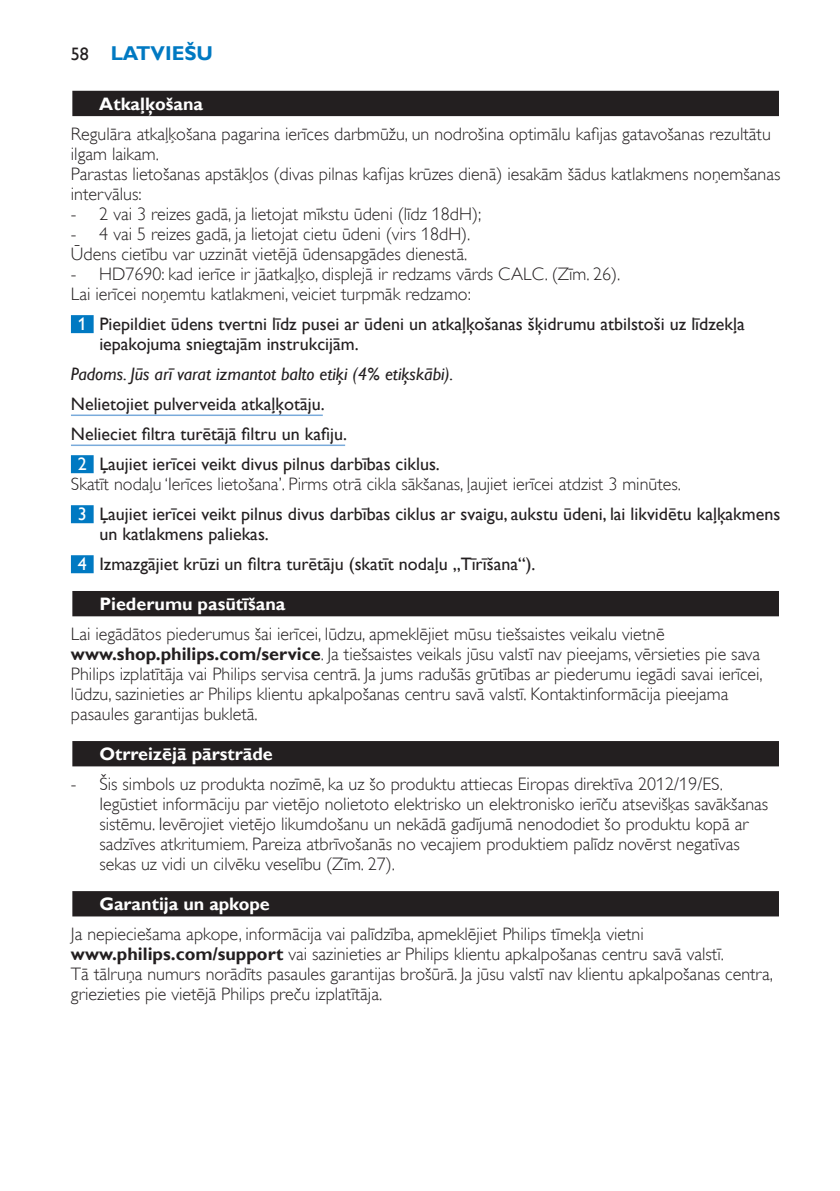
<style>
.page{position:relative;width:840px;height:1191px;background:#fff}
.page>*{position:absolute;margin:0;border:0;box-sizing:border-box;transform-origin:0 0}
.t1{font:700 20px "Gill Sans Alt One WGL";color:#0079c2}
.t2{font:18px/20px "Gill Sans Alt One WGL Light";color:#231f20}
.t3{font:18px/20px "Gill Sans Alt One WGL";color:#231f20}
.t4{font:700 18px "Gill Sans Alt One WGL";color:#fff}
.t5{font:italic 18px "Gill Sans Alt One WGL";color:#231f20}
.s1{font-weight:400;font-size:18px;color:#231f20}
.s2{color:#fff}
.s3{font-family:"Gill Sans Alt One WGL";font-weight:700}
</style>
<div class="page">
<div style="left:71px;top:90px;width:709px;height:28px;background:#e4e3e3"></div>
<div style="left:72px;top:91px;width:706px;height:25px;background:#231f20"></div>
<div style="left:71px;top:315px;width:23px;height:18px;background:#0079c2"></div>
<hr style="left:71px;top:414px;width:251px;height:2px;background:#7aabdb">
<hr style="left:71px;top:444px;width:274px;height:2px;background:#7aabdb">
<div style="left:71px;top:455px;width:23px;height:18px;background:#0079c2"></div>
<div style="left:71px;top:505px;width:23px;height:18px;background:#0079c2"></div>
<div style="left:71px;top:555px;width:23px;height:18px;background:#0079c2"></div>
<div style="left:71px;top:590px;width:709px;height:28px;background:#b3b2b2"></div>
<div style="left:72px;top:591px;width:706px;height:25px;background:#231f20"></div>
<div style="left:71px;top:740px;width:709px;height:28px;background:#a5a3a4"></div>
<div style="left:72px;top:741px;width:706px;height:25px;background:#231f20"></div>
<div style="left:71px;top:890px;width:709px;height:28px;background:#969495"></div>
<div style="left:72px;top:891px;width:706px;height:25px;background:#231f20"></div>
<p class="t1" style="left:71px;top:40px;width:143px"><span class="s1">58</span> LATVIEŠU</p>
<p class="t4" style="left:99px;top:92px;width:105px">Atkaļķošana</p>
<p class="t2" style="left:71px;top:124px;width:710px">Regulāra atkaļķošana pagarina ierīces darbmūžu, un nodrošina optimālu kafijas gatavošanas rezultātu ilgam laikam.<br>Parastas lietošanas apstākļos (divas pilnas kafijas krūzes dienā) iesakām šādus katlakmens noņemšanas intervālus:</p>
<p class="t2" style="left:71px;top:204px;width:411px">- 2 vai 3 reizes gadā, ja lietojat mīkstu ūdeni (līdz 18dH);</p>
<p class="t2" style="left:71px;top:224px;width:401px">- 4 vai 5 reizes gadā, ja lietojat cietu ūdeni (virs 18dH).<br>Ūdens cietību var uzzināt vietējā ūdensapgādes dienestā.</p>
<p class="t2" style="left:71px;top:264px;width:550px">- HD7690: kad ierīce ir jāatkaļķo, displejā ir redzams vārds CALC. (Zīm. 26).<br>Lai ierīcei noņemtu katlakmeni, veiciet turpmāk redzamo:</p>
<p class="t3" style="left:99px;top:314px;width:646px;text-indent:-22px"><span class="s2">1</span> Piepildiet ūdens tvertni līdz pusei ar ūdeni un atkaļķošanas šķidrumu atbilstoši uz līdzekļa iepakojuma sniegtajām instrukcijām.</p>
<p class="t5" style="left:71px;top:361px;width:384px">Padoms. Jūs arī varat izmantot balto etiķi (4% etiķskābi).</p>
<p class="t3" style="left:71px;top:394px;width:255px">Nelietojiet pulverveida atkaļķotāju.</p>
<p class="t3" style="left:71px;top:424px;width:277px">Nelieciet filtra turētājā filtru un kafiju.</p>
<p class="t3" style="left:78px;top:454px;width:363px"><span class="s2">2</span> Ļaujiet ierīcei veikt divus pilnus darbības ciklus.</p>
<p class="t2" style="left:71px;top:474px;width:611px">Skatīt nodaļu ‘Ierīces lietošana’. Pirms otrā cikla sākšanas, ļaujiet ierīcei atdzist 3 minūtes.</p>
<p class="t3" style="left:99px;top:504px;width:682px;text-indent:-21px"><span class="s2">3</span> Ļaujiet ierīcei veikt pilnus divus darbības ciklus ar svaigu, aukstu ūdeni, lai likvidētu kaļķakmens un katlakmens paliekas.</p>
<p class="t3" style="left:78px;top:554px;width:459px"><span class="s2">4</span> Izmazgājiet krūzi un filtra turētāju (skatīt nodaļu „Tīrīšana“).</p>
<p class="t4" style="left:99px;top:592px;width:187px">Piederumu pasūtīšana</p>
<p class="t2" style="left:71px;top:624px;width:693px">Lai iegādātos piederumus šai ierīcei, lūdzu, apmeklējiet mūsu tiešsaistes veikalu vietnē <span class="s3">www.shop.philips.com/service</span>. Ja tiešsaistes veikals jūsu valstī nav pieejams, vērsieties pie sava Philips izplatītāja vai Philips servisa centrā. Ja jums radušās grūtības ar piederumu iegādi savai ierīcei, lūdzu, sazinieties ar Philips klientu apkalpošanas centru savā valstī. Kontaktinformācija pieejama pasaules garantijas bukletā.</p>
<p class="t4" style="left:99px;top:742px;width:175px">Otrreizējā pārstrāde</p>
<p class="t2" style="left:99px;top:774px;width:670px;text-indent:-28px">- Šis simbols uz produkta nozīmē, ka uz šo produktu attiecas Eiropas direktīva 2012/19/ES.<br>Iegūstiet informāciju par vietējo nolietoto elektrisko un elektronisko ierīču atsevišķas savākšanas sistēmu. Ievērojiet vietējo likumdošanu un nekādā gadījumā nenododiet šo produktu kopā ar sadzīves atkritumiem. Pareiza atbrīvošanās no vecajiem produktiem palīdz novērst negatīvas sekas uz vidi un cilvēku veselību (Zīm. 27).</p>
<p class="t4" style="left:99px;top:892px;width:172px">Garantija un apkope</p>
<p class="t2" style="left:71px;top:924px;width:703px">Ja nepieciešama apkope, informācija vai palīdzība, apmeklējiet Philips tīmekļa vietni <span class="s3">www.philips.com/support</span> vai sazinieties ar Philips klientu apkalpošanas centru savā valstī.<br>Tā tālruņa numurs norādīts pasaules garantijas brošūrā. Ja jūsu valstī nav klientu apkalpošanas centra, griezieties pie vietējā Philips preču izplatītāja.</p>
</div>
